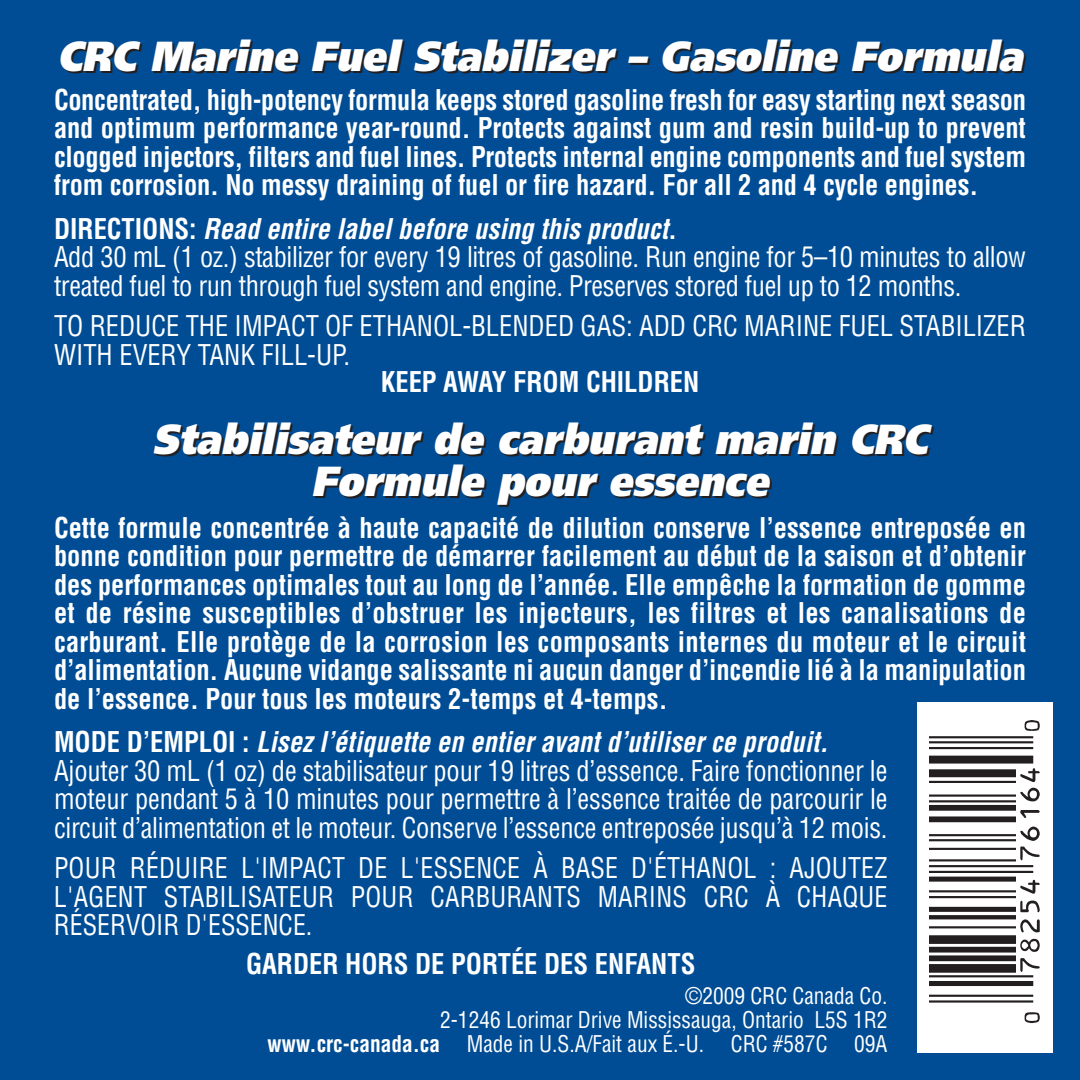
<style>
.page{position:relative;width:1080px;height:1080px;background:#014d95}
.page>*{position:absolute;margin:0;border:0;box-sizing:border-box;transform-origin:0 0}
.t1{font:italic 900 42px/42px "Frutiger";color:#fff;text-align:center;scale:.9 1}
.t2{font:700 condensed 27.9px/28.5px "Helvetica";color:#fff;text-align:justify;scale:.95 1}
.t3{font:condensed 27.9px/28.5px "Helvetica";letter-spacing:-.005em;color:#fff;scale:.95 1}
.t4{font:condensed 27.9px/28.5px "Helvetica";letter-spacing:-.005em;color:#fff;text-align:justify;scale:.93 1}
.t5{font:condensed 22.5px/24px "Helvetica";color:#fff;text-align:right;scale:.95 1}
.s1{font-weight:700}
.s2{font-weight:700;font-style:italic}
</style>
<div class="page">
<div style="left:918px;top:702px;width:135px;height:351px;background:#fff"></div>
<hr style="left:930px;top:1000px;width:103px;height:3px;background:#231f20">
<hr style="left:930px;top:995px;width:103px;height:2px;background:#231f20">
<div style="left:930px;top:981px;width:103px;height:5px;background:#231f20"></div>
<hr style="left:930px;top:975px;width:103px;height:2px;background:#231f20">
<div style="left:930px;top:964px;width:86px;height:9px;background:#231f20"></div>
<div style="left:930px;top:955px;width:86px;height:6px;background:#231f20"></div>
<div style="left:930px;top:947px;width:86px;height:6px;background:#231f20"></div>
<div style="left:930px;top:935px;width:86px;height:9px;background:#231f20"></div>
<hr style="left:930px;top:926px;width:86px;height:2px;background:#231f20">
<svg style="left:930px;top:915px;width:86px;height:4px"></svg>
<div style="left:930px;top:907px;width:86px;height:5px;background:#231f20"></div>
<hr style="left:930px;top:896px;width:86px;height:2px;background:#231f20">
<hr style="left:930px;top:890px;width:86px;height:2px;background:#231f20">
<div style="left:930px;top:877px;width:86px;height:5px;background:#231f20"></div>
<hr style="left:930px;top:871px;width:103px;height:2px;background:#231f20">
<hr style="left:930px;top:865px;width:103px;height:2px;background:#231f20">
<hr style="left:930px;top:859px;width:86px;height:2px;background:#231f20">
<hr style="left:930px;top:848px;width:86px;height:2px;background:#231f20">
<hr style="left:930px;top:839px;width:86px;height:2px;background:#231f20">
<hr style="left:930px;top:834px;width:86px;height:2px;background:#231f20">
<div style="left:930px;top:816px;width:86px;height:6px;background:#231f20"></div>
<div style="left:930px;top:805px;width:86px;height:6px;background:#231f20"></div>
<hr style="left:930px;top:800px;width:86px;height:2px;background:#231f20">
<hr style="left:930px;top:795px;width:86px;height:2px;background:#231f20">
<hr style="left:930px;top:781px;width:86px;height:2px;background:#231f20">
<div style="left:930px;top:769px;width:86px;height:8px;background:#231f20"></div>
<div style="left:930px;top:756px;width:103px;height:8px;background:#231f20"></div>
<hr style="left:930px;top:747px;width:103px;height:2px;background:#231f20">
<hr style="left:930px;top:741px;width:103px;height:2px;background:#231f20">
<hr style="left:930px;top:736px;width:103px;height:2px;background:#231f20">
<svg style="left:1025px;top:1012px;width:15px;height:11px"></svg>
<svg style="left:1020px;top:958px;width:20px;height:14px"></svg>
<svg style="left:1020px;top:939px;width:20px;height:13px"></svg>
<svg style="left:1020px;top:919px;width:20px;height:13px"></svg>
<svg style="left:1020px;top:900px;width:20px;height:12px"></svg>
<svg style="left:1020px;top:880px;width:20px;height:14px"></svg>
<svg style="left:1020px;top:827px;width:20px;height:33px"></svg>
<svg style="left:1020px;top:810px;width:20px;height:8px"></svg>
<svg style="left:1020px;top:788px;width:20px;height:14px"></svg>
<svg style="left:1020px;top:768px;width:20px;height:14px"></svg>
<svg style="left:1025px;top:720px;width:15px;height:11px"></svg>
<h1 class="t1" style="left:57px;top:38px;width:1082px">CRC Marine Fuel Stabilizer – Gasoline Formula</h1>
<p class="t2" style="left:54px;top:88px;width:1025px">Concentrated, high-potency formula keeps stored gasoline fresh for easy starting next season and optimum performance year-round. Protects against gum and resin build-up to prevent clogged injectors, filters and fuel lines. Protects internal engine components and fuel system from corrosion. No messy draining of fuel or fire hazard. For all 2 and 4 cycle engines.</p>
<p class="t3" style="left:54px;top:217px;width:1025px"><span class="s1">DIRECTIONS:</span> <span class="s2">Read entire label before using this product</span><span class="s1">.<br></span>Add 30 mL (1 oz.) stabilizer for every 19 litres of gasoline. Run engine for 5–10 minutes to allow treated fuel to run through fuel system and engine. Preserves stored fuel up to 12 months.</p>
<p class="t3" style="left:54px;top:314px;width:1025px">TO REDUCE THE IMPACT OF ETHANOL-BLENDED GAS: ADD CRC MARINE FUEL STABILIZER<br>WITH EVERY TANK FILL-UP.</p>
<p class="t2" style="left:381px;top:370px;width:337px">KEEP AWAY FROM CHILDREN</p>
<h1 class="t1" style="left:153px;top:421px;width:871px">Stabilisateur de carburant marin CRC<br>Formule pour essence</h1>
<p class="t2" style="left:54px;top:516px;width:1025px">Cette formule concentrée à haute capacité de dilution conserve l’essence entreposée en bonne condition pour permettre de démarrer facilement au début de la saison et d’obtenir des performances optimales tout au long de l’année. Elle empêche la formation de gomme et de résine susceptibles d’obstruer les injecteurs, les filtres et les canalisations de carburant. Elle protège de la corrosion les composants internes du moteur et le circuit d’alimentation. Aucune vidange salissante ni aucun danger d’incendie lié à la manipulation de l’essence. Pour tous les moteurs 2-temps et 4-temps.</p>
<p class="t3" style="left:54px;top:730px;width:879px"><span class="s1">MODE D’EMPLOI :</span> <span class="s2">Lisez l’étiquette en entier avant d’utiliser ce produit.<br></span>Ajouter 30 mL (1 oz) de stabilisateur pour 19 litres d’essence. Faire fonctionner le moteur pendant 5 à 10 minutes pour permettre à l’essence traitée de parcourir le circuit d’alimentation et le moteur. Conserve l’essence entreposée jusqu’à 12 mois.</p>
<p class="t4" style="left:54px;top:856px;width:898px">POUR RÉDUIRE L'IMPACT DE L'ESSENCE À BASE D'ÉTHANOL : AJOUTEZ L'AGENT STABILISATEUR POUR CARBURANTS MARINS CRC À CHAQUE RÉSERVOIR D'ESSENCE.</p>
<p class="t2" style="left:246px;top:952px;width:475px">GARDER HORS DE PORTÉE DES ENFANTS</p>
<p class="t5" style="left:268px;top:986px;width:654px">©2009 CRC Canada Co.<br>2-1246 Lorimar Drive Mississauga, Ontario L5S 1R2 <span class="s1">www.crc-canada.ca</span> Made in U.S.A/Fait aux É.-U. CRC #587C 09A</p>
</div>
